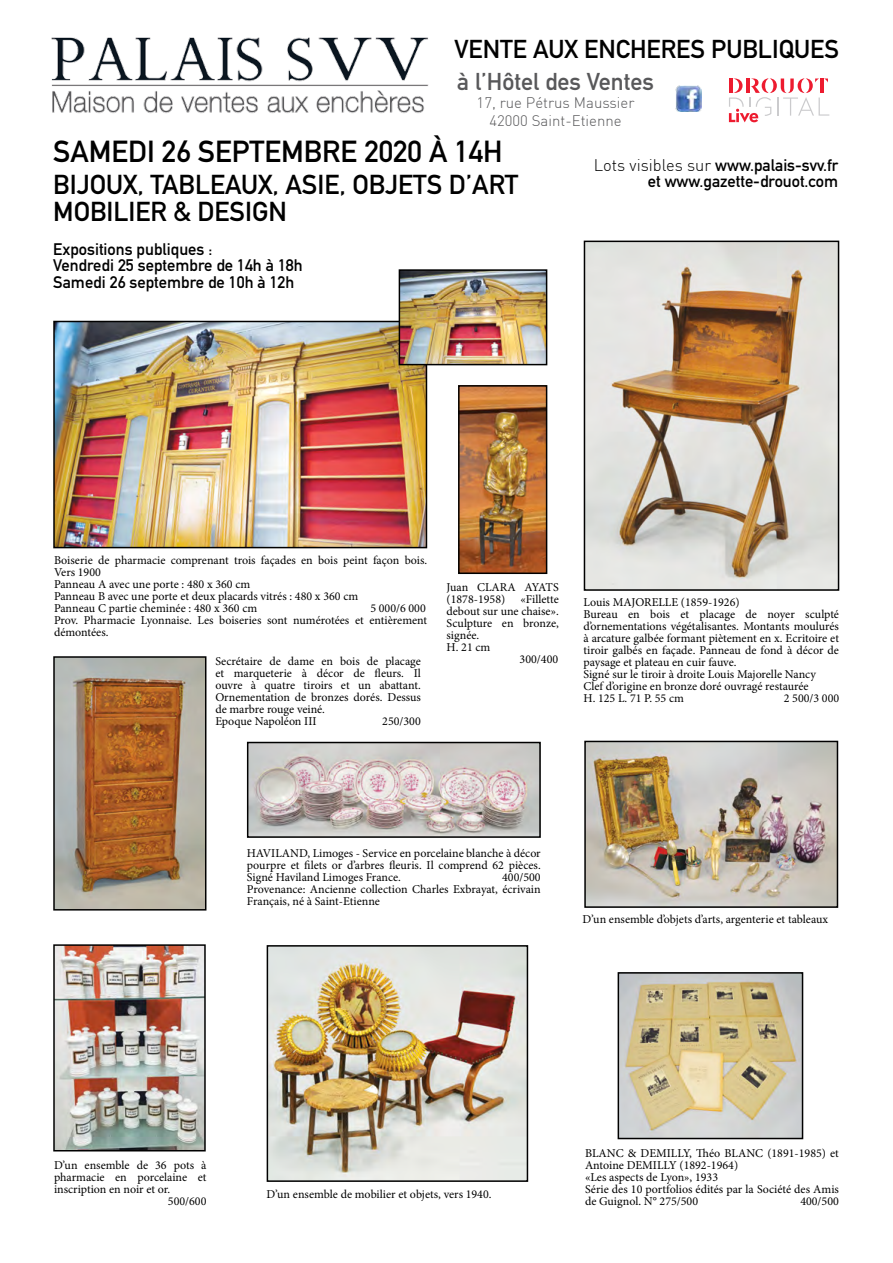
<style>
.page{position:relative;width:893px;height:1263px;background:#fff}
.page>*{position:absolute;margin:0;border:0;box-sizing:border-box;transform-origin:0 0}
.t1{font:700 30px "DIN Alternate";color:#000}
.t2{font:700 27px/27px "DIN Alternate";color:#000}
.t3{font:700 25.5px "DIN Alternate";color:#000}
.t4{font:700 24px "DIN Alternate";color:#58585a}
.t5{font:700 16.5px/16.5px "DIN Alternate";color:#000}
.t6{font:300 15px/18px "DIN";color:#58585a;text-align:center}
.t7{font:12px/12px "Minion Pro";color:#000}
.s1{font-family:"DIN";font-weight:300}
</style>
<div class="page">
<img style="left:51px;top:37px;width:378px;height:76px">
<img style="left:676px;top:86px;width:25px;height:25px">
<img style="left:587px;top:244px;width:249px;height:344px">
<div style="left:584px;top:241px;width:255px;height:350px;border:2px solid #000"></div>
<img style="left:250px;top:745px;width:288px;height:90px">
<div style="left:247px;top:742px;width:294px;height:96px;border:2px solid #000"></div>
<img style="left:587px;top:744px;width:248px;height:161px">
<div style="left:584px;top:741px;width:254px;height:167px;border:2px solid #000"></div>
<img style="left:461px;top:388px;width:83px;height:183px">
<div style="left:458px;top:385px;width:89px;height:189px;border:2px solid #000"></div>
<img style="left:56px;top:659px;width:147px;height:248px">
<div style="left:53px;top:656px;width:153px;height:254px;border:2px solid #000"></div>
<img style="left:270px;top:948px;width:255px;height:231px">
<div style="left:267px;top:945px;width:261px;height:237px;border:2px solid #000"></div>
<img style="left:621px;top:975px;width:179px;height:161px">
<div style="left:618px;top:972px;width:185px;height:167px;border:2px solid #000"></div>
<img style="left:56px;top:324px;width:368px;height:221px">
<div style="left:53px;top:321px;width:374px;height:227px;border:2px solid #000"></div>
<img style="left:402px;top:272px;width:142px;height:90px">
<div style="left:399px;top:269px;width:148px;height:96px;border:2px solid #000"></div>
<img style="left:56px;top:947px;width:147px;height:201px">
<div style="left:53px;top:944px;width:153px;height:207px;border:2px solid #000"></div>
<svg style="left:729px;top:78px;width:100px;height:44px"></svg>
<h3 class="t3" style="left:454px;top:30px;width:386px">VENTE AUX ENCHERES PUBLIQUES</h3>
<h3 class="t4" style="left:457px;top:63px;width:198px">à l’Hôtel des Ventes</h3>
<p class="t6" style="left:477px;top:93px;width:159px">17, rue Pétrus Maussier<br>42000 Saint-Etienne</p>
<h1 class="t1" style="left:53px;top:129px;width:446px">SAMEDI 26 SEPTEMBRE 2020 à 14h</h1>
<h2 class="t2" style="left:53px;top:169px;width:466px">BIJOUX, TABLEAUX, ASIE, OBJETS D’ART<br>MOBILIER &amp; DESIGN</h2>
<h3 class="t5" style="left:53px;top:239px;width:251px">Expositions publiques :<br>Vendredi 25 septembre de 14h à 18h<br>Samedi 26 septembre de 10h à 12h</h3>
<h3 class="t5" style="left:594px;top:155px;width:246px;text-align:right"><span class="s1">Lots visibles sur</span> www.palais-svv.fr et www.gazette-drouot.com</h3>
<p class="t7" style="left:54px;top:554px;width:375px">Boiserie de pharmacie comprenant trois façades en bois peint façon bois.<br>Vers 1900<br>Panneau A avec une porte : 480 x 360 cm<br>Panneau B avec une porte et deux placards vitrés : 480 x 360 cm<br>Panneau C partie cheminée : 480 x 360 cm</p>
<p class="t7" style="left:447px;top:581px;width:114px">Juan CLARA AYATS (1878-1958)</p>
<p class="t7" style="left:520px;top:593px;width:40px">«Fillette</p>
<p class="t7" style="left:447px;top:605px;width:114px">debout sur une chaise».</p>
<p class="t7" style="left:447px;top:617px;width:114px">Sculpture en bronze,</p>
<p class="t7" style="left:447px;top:629px;width:34px">signée.</p>
<p class="t7" style="left:447px;top:641px;width:45px">H. 21 cm</p>
<p class="t7" style="left:520px;top:653px;width:40px">300/400</p>
<p class="t7" style="left:54px;top:602px;width:375px;text-align:justify;text-indent:316px">5 000/6 000<br>Prov. Pharmacie Lyonnaise. Les boiseries sont numérotées et entièrement démontées.</p>
<p class="t7" style="left:583px;top:596px;width:257px">Louis MAJORELLE (1859-1926)<br>Bureau en bois et placage de noyer sculpté d’ornementations végétalisantes. Montants moulurés à arcature galbée formant piètement en x. Ecritoire et tiroir galbés en façade. Panneau de fond à décor de paysage et plateau en cuir fauve.<br>Signé sur le tiroir à droite Louis Majorelle Nancy<br>Clef d’origine en bronze doré ouvragé restaurée<br>H. 125 L. 71 P. 55 cm</p>
<p class="t7" style="left:215px;top:655px;width:207px">Secrétaire de dame en bois de placage et marqueterie à décor de fleurs. Il ouvre à quatre tiroirs et un abattant.<br>Ornementation de bronzes dorés. Dessus de marbre rouge veiné.<br>Epoque Napoléon III</p>
<p class="t7" style="left:784px;top:692px;width:57px">2 500/3 000</p>
<p class="t7" style="left:382px;top:715px;width:40px">250/300</p>
<p class="t7" style="left:247px;top:847px;width:295px;text-align:justify">HAVILAND, Limoges - Service en porcelaine blanche à décor pourpre et filets or d’arbres fleuris. Il comprend 62 pièces.<br>Signé Haviland Limoges France.</p>
<p class="t7" style="left:247px;top:871px;width:295px;text-align:justify;text-indent:255px">400/500<br>Provenance: Ancienne collection Charles Exbrayat, écrivain Français, né à Saint-Etienne</p>
<p class="t7" style="left:583px;top:913px;width:247px">D’un ensemble d’objets d’arts, argenterie et tableaux</p>
<p class="t7" style="left:54px;top:1159px;width:154px">D’un ensemble de 36 pots à</p>
<p class="t7" style="left:54px;top:1171px;width:154px">pharmacie en porcelaine et</p>
<p class="t7" style="left:54px;top:1183px;width:118px">inscription en noir et or.</p>
<p class="t7" style="left:168px;top:1195px;width:40px">500/600</p>
<p class="t7" style="left:267px;top:1188px;width:226px">D’un ensemble de mobilier et objets, vers 1940.</p>
<p class="t7" style="left:585px;top:1147px;width:255px">BLANC &amp; DEMILLY, Théo BLANC (1891-1985) et Antoine DEMILLY (1892-1964)<br>«Les aspects de Lyon», 1933<br>Série des 10 portfolios édités par la Société des Amis de Guignol. N° 275/500</p>
<p class="t7" style="left:800px;top:1195px;width:40px">400/500</p>
</div>
